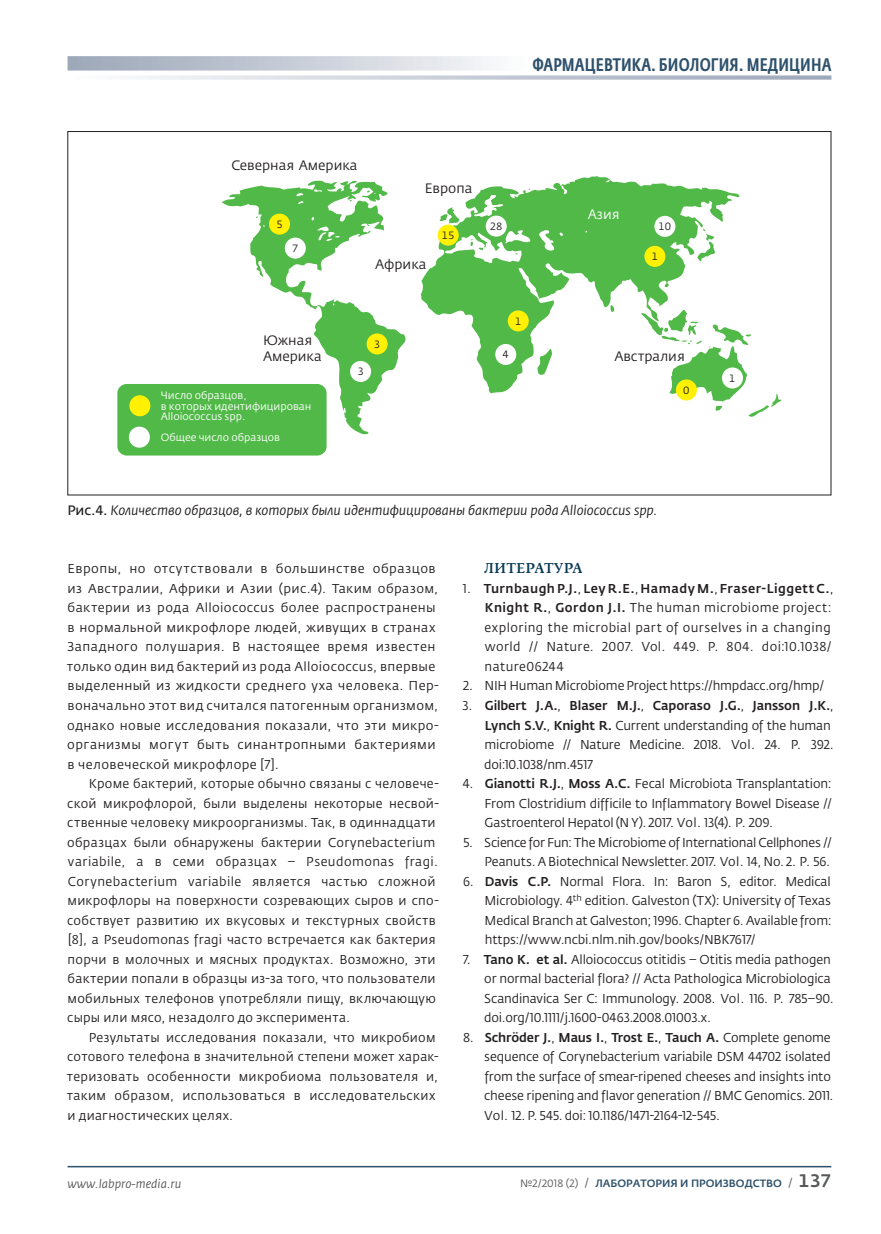
<style>
.page{position:relative;width:881px;height:1234px;background:#fff}
.page>*{position:absolute;margin:0;border:0;box-sizing:border-box;transform-origin:0 0}
.t1{font:500 18px "Fedra Sans Cond Pro";letter-spacing:.01em;color:#2e516c}
.t2{font:italic 13.5px "Fedra Sans Pro";letter-spacing:-.005em;color:#231f20}
.t3{font:13.5px/16.2px "Fedra Sans Pro";color:#231f20}
.t4{font:500 13.5px "Fedra Serif B Pro";letter-spacing:.035em;color:#083954}
.t5{font:13.5px "Fedra Sans Pro";color:#fff}
.t6{font:12.75px/19.5px "Fedra Sans Pro";letter-spacing:.02em;color:#231f20}
.t7{font:12.75px/19.5px "Fedra Sans Pro";letter-spacing:-.01em;color:#231f20}
.t8{font:12.75px/19.5px "Fedra Sans Pro";letter-spacing:-.015em;color:#231f20}
.t9{font:italic 12px "Fedra Sans Pro";color:#57585a}
.t10{font:10.5px/10.5px "Fedra Sans Pro";color:#fff}
.t11{font:500 10.5px "Fedra Sans Pro";color:#2e516c}
.t12{font:10.5px "Fedra Sans Pro";color:#231f20}
.s1{font-style:normal}
.s2{font-weight:500}
.s3{font-weight:400;color:#57585a}
.s4{font-weight:400;font-size:12px;color:#57585a}
.s5{font-size:18px;color:#57585a}
</style>
<div class="page">
<hr style="left:67px;top:1165px;width:764px;height:2px;background:#2e516c">
<div style="left:117px;top:384px;width:209px;height:71px;background:#51b948;border-radius:9px"></div>
<svg style="left:420px;top:176px;width:319px;height:217px"></svg>
<svg style="left:560px;top:185px;width:7px;height:9px"></svg>
<svg style="left:474px;top:194px;width:29px;height:23px"></svg>
<svg style="left:439px;top:207px;width:20px;height:16px"></svg>
<svg style="left:559px;top:232px;width:3px;height:4px"></svg>
<svg style="left:696px;top:229px;width:18px;height:32px"></svg>
<svg style="left:470px;top:239px;width:13px;height:11px"></svg>
<svg style="left:609px;top:305px;width:5px;height:7px"></svg>
<svg style="left:537px;top:349px;width:15px;height:26px"></svg>
<svg style="left:641px;top:309px;width:140px;height:108px"></svg>
<svg style="left:222px;top:180px;width:183px;height:254px"></svg>
<div style="left:269px;top:213px;width:21px;height:21px;background:#fff101;border-radius:50%"></div>
<div style="left:437px;top:224px;width:21px;height:21px;background:#fff101;border-radius:50%"></div>
<div style="left:485px;top:215px;width:21px;height:21px;background:#fff;border-radius:50%"></div>
<div style="left:654px;top:216px;width:21px;height:21px;background:#fff;border-radius:50%"></div>
<div style="left:644px;top:246px;width:21px;height:21px;background:#fff101;border-radius:50%"></div>
<div style="left:366px;top:333px;width:21px;height:21px;background:#fff101;border-radius:50%"></div>
<div style="left:350px;top:361px;width:21px;height:21px;background:#fff;border-radius:50%"></div>
<div style="left:129px;top:395px;width:21px;height:21px;background:#fff101;border-radius:50%"></div>
<div style="left:129px;top:426px;width:21px;height:21px;background:#fff;border-radius:50%"></div>
<div style="left:507px;top:310px;width:21px;height:21px;background:#fff101;border-radius:50%"></div>
<div style="left:675px;top:379px;width:21px;height:21px;background:#fff101;border-radius:50%"></div>
<div style="left:495px;top:344px;width:21px;height:21px;background:#fff;border-radius:50%"></div>
<div style="left:721px;top:367px;width:21px;height:21px;background:#fff;border-radius:50%"></div>
<div style="left:285px;top:237px;width:21px;height:21px;background:#fff;border-radius:50%"></div>
<svg style="left:67px;top:56px;width:421px;height:15px;background:#c7cdd7"></svg>
<svg style="left:137px;top:75px;width:694px;height:5px;background:#ced3dc"></svg>
<h1 class="t1" style="left:532px;top:53px;width:300px">Фармацевтика. Биология. Медицина</h1>
<p class="t3" style="left:231px;top:157px;width:128px">Северная Америка</p>
<p class="t12" style="left:276px;top:218px;width:8px">5</p>
<p class="t12" style="left:292px;top:242px;width:8px">7</p>
<p class="t3" style="left:424px;top:180px;width:49px">Европа</p>
<p class="t3" style="left:375px;top:256px;width:53px">Африка</p>
<p class="t12" style="left:441px;top:228px;width:14px">15</p>
<p class="t3" style="left:263px;top:332px;width:60px">Южная<br>Америка</p>
<p class="t10" style="left:161px;top:390px;width:152px">Число образцов,<br>в которых идентифицирован<br>Alloiococcus spp.</p>
<p class="t10" style="left:161px;top:432px;width:121px">Общее число образцов</p>
<p class="t12" style="left:357px;top:365px;width:8px">3</p>
<p class="t12" style="left:374px;top:337px;width:8px">3</p>
<p class="t5" style="left:587px;top:206px;width:33px">Азия</p>
<p class="t12" style="left:489px;top:219px;width:14px">28</p>
<p class="t12" style="left:658px;top:220px;width:14px">10</p>
<p class="t12" style="left:651px;top:250px;width:8px">1</p>
<p class="t12" style="left:515px;top:314px;width:8px">1</p>
<p class="t12" style="left:502px;top:348px;width:8px">4</p>
<p class="t3" style="left:614px;top:348px;width:72px">Австралия</p>
<p class="t12" style="left:683px;top:383px;width:8px">0</p>
<p class="t12" style="left:729px;top:371px;width:8px">1</p>
<p class="t2" style="left:67px;top:501px;width:591px"><span class="s1">Рис.4.</span> Количество образцов, в которых были идентифицированы бактерии рода Alloiococcus spp.</p>
<p class="t6" style="left:67px;top:559px;width:373px">Европы, но отсутствовали в большинстве образцов из Австралии, Африки и Азии (рис.4). Таким образом, бактерии из рода Alloiococcus более распространены в нормальной микрофлоре людей, живущих в странах Западного полушария. В настоящее время известен только один вид бактерий из рода Alloiococcus, впервые выделенный из жидкости среднего уха человека. Пер&shy;воначально этот вид считался патогенным организмом, однако новые исследования показали, что эти микро&shy;организмы могут быть синантропными бактериями в человеческой микрофлоре [7].</p>
<p class="t6" style="left:67px;top:773px;width:373px;text-indent:22px">Кроме бактерий, которые обычно связаны с человече&shy;ской микрофлорой, были выделены некоторые несвой&shy;ственные человеку микроорганизмы. Так, в одиннадцати образцах были обнаружены бактерии Corynebacterium variabile, а в семи образцах – Pseudomonas fragi.<br>Corynebacterium variabile является частью сложной микрофлоры на поверхности созревающих сыров и спо&shy;собствует развитию их вкусовых и текстурных свойств [8], а Pseudomonas fragi часто встречается как бактерия порчи в молочных и мясных продуктах. Возможно, эти бактерии попали в образцы из-за того, что пользователи мобильных телефонов употребляли пищу, включающую сыры или мясо, незадолго до эксперимента.</p>
<p class="t6" style="left:67px;top:1027px;width:373px;text-indent:22px">Результаты исследования показали, что микробиом сотового телефона в значительной степени может харак&shy;теризовать особенности микробиома пользователя и, таким образом, использоваться в исследовательских и диагностических целях.</p>
<p class="t4" style="left:484px;top:560px;width:100px">Литература</p>
<p class="t6" style="left:484px;top:578px;width:350px;text-indent:-22px">1. <span class="s2">Turnbaugh P.J.</span>, <span class="s2">Ley R.E.</span>, <span class="s2">Hamady M.</span>, <span class="s2">Fraser-Liggett C.</span>, <span class="s2">Knight R.</span>, <span class="s2">Gordon J.I.</span> The human microbiome project: exploring the microbial part of ourselves in a changing world // Nature. 2007. Vol. 449. P. 804. doi:10.1038/ nature06244</p>
<p class="t8" style="left:463px;top:676px;width:362px">2. NIH Human Microbiome Project https://hmpdacc.org/hmp/</p>
<p class="t8" style="left:484px;top:695px;width:351px;text-indent:-22px">3. <span class="s2">Gilbert J.A.</span>, <span class="s2">Blaser M.J.</span>, <span class="s2">Caporaso J.G.</span>, <span class="s2">Jansson J.K.</span>, <span class="s2">Lynch S.V.</span>, <span class="s2">Knight R.</span> Current understanding of the human microbiome // Nature Medicine. 2018. Vol. 24. P. 392. doi:10.1038/nm.4517</p>
<p class="t6" style="left:484px;top:773px;width:348px;text-align:justify;text-indent:-22px">4. <span class="s2">Gianotti R.J.</span>, <span class="s2">Moss A.C.</span> Fecal Microbiota Transplantation:<br>From Clostridium difficile to Inflammatory Bowel Disease // Gastroenterol Hepatol (N Y). 2017. Vol. 13(4). P. 209.</p>
<p class="t8" style="left:463px;top:832px;width:370px;text-align:right">5. Science for Fun: The Microbiome of International Cellphones //<br>Peanuts. A Biotechnical Newsletter. 2017. Vol. 14, No. 2. P. 56.</p>
<p class="t6" style="left:484px;top:871px;width:348px;text-align:justify;text-indent:-21px">6. <span class="s2">Davis C.P.</span> Normal Flora. In: Baron S, editor. Medical Microbiology. 4<sup>th</sup> edition. Galveston (TX): University of Texas Medical Branch at Galveston; 1996. Chapter 6. Available from: https://www.ncbi.nlm.nih.gov/books/NBK7617/</p>
<p class="t7" style="left:484px;top:949px;width:351px;text-indent:-21px">7. <span class="s2">Tano K. et al.</span> Alloiococcus otitidis – Otitis media pathogen or normal bacterial flora? // Acta Pathologica Microbiologica Scandinavica Ser C: Immunology. 2008. Vol. 116. P. 785–90. doi.org/10.1111/j.1600-0463.2008.01003.x.</p>
<p class="t7" style="left:484px;top:1027px;width:350px;text-indent:-21px">8. <span class="s2">Schröder J.</span>, <span class="s2">Maus I.</span>, <span class="s2">Trost E.</span>, <span class="s2">Tauch A.</span> Complete genome sequence of Corynebacterium variabile DSM 44702 isolated from the surface of smear-ripened cheeses and insights into cheese ripening and flavor generation // BMC Genomics. 2011.<br>Vol. 12. P. 545. doi: 10.1186/1471-2164-12-545.</p>
<p class="t9" style="left:67px;top:1175px;width:115px">www.labpro-media.ru</p>
<p class="t11" style="left:520px;top:1176px;width:313px"><span class="s3">№2/2018 (2)</span> <span class="s4">/</span> ЛАБОРАТОРИЯ И ПРОИЗВОДСТВО <span class="s4">/</span> <span class="s5">137</span></p>
</div>
